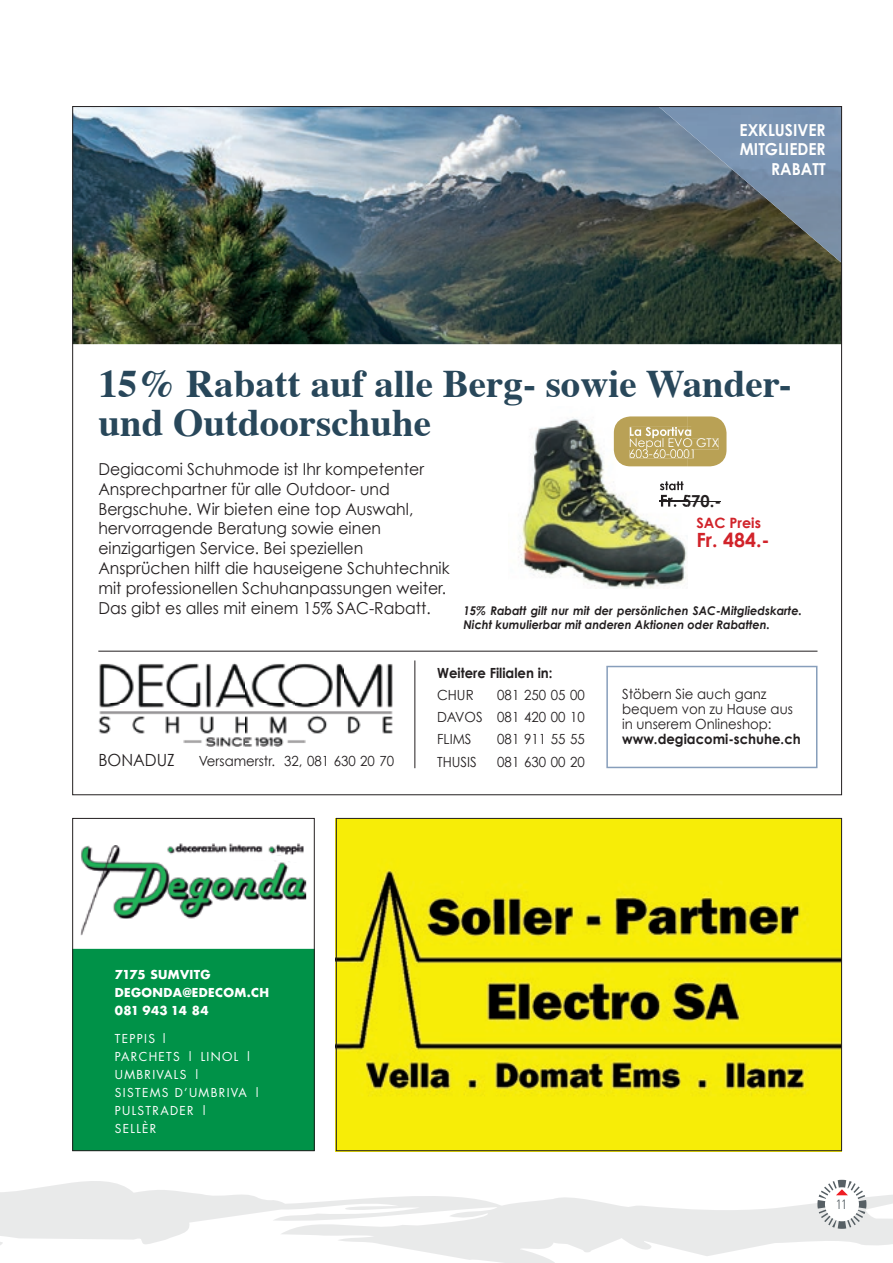
<style>
.page{position:relative;width:893px;height:1263px;background:#fff}
.page>*{position:absolute;margin:0;border:0;box-sizing:border-box;transform-origin:0 0}
.t1{font:700 39px/39px "Times";color:#28475a}
.t2{font:700 19.65px "Century Gothic";color:#d1232a}
.t3{font:16.8px "Century Gothic";color:#231f20;scale:.95 1}
.t4{font:16.5px/19.8px "Century Gothic";color:#231f20;scale:.95 1}
.t5{font:700 16.5px/19.8px "Century Gothic";color:#fff;text-align:right;scale:.95 1}
.t6{font:700 16.5px "Century Gothic";color:#231f20}
.t7{font:700 14.25px "Century Gothic";color:#d1232a}
.t8{font:13.95px/22.4px "Century Gothic";color:#231f20;scale:.95 1}
.t9{font:700 13.95px "Century Gothic";color:#231f20;scale:.95 1}
.t10{font:300 condensed 13.5px "Frutiger";color:#576065}
.t11{font:italic 700 12px/14.4px "Century Gothic";color:#231f20;scale:.95 1}
.t12{font:12px/18px "Futura";letter-spacing:.11em;color:#fff}
.t13{font:700 12px/18px "Futura";letter-spacing:.03em;color:#fff}
</style>
<div class="page">
<div style="left:74px;top:949px;width:239px;height:200px;background:#009248"></div>
<svg style="left:81px;top:845px;width:225px;height:91px"></svg>
<img style="left:163px;top:843px;width:140px;height:12px">
<div style="left:72px;top:818px;width:243px;height:333px;border:1px solid #231f20"></div>
<img style="left:338px;top:820px;width:502px;height:329px">
<img style="left:74px;top:108px;width:766px;height:236px">
<img style="left:98px;top:663px;width:295px;height:83px">
<hr style="left:415px;top:660px;width:1px;height:108px;background:#231f20">
<hr style="left:660px;top:501px;width:61px;height:1px;background:#231f20">
<svg style="left:688px;top:416px;width:38px;height:50px;background:#bda65f"></svg>
<svg style="left:606px;top:666px;width:211px;height:102px"></svg>
<hr style="left:98px;top:651px;width:719px;height:1px;background:#231f20">
<img style="left:518px;top:418px;width:170px;height:170px">
<img style="left:660px;top:481px;width:23px;height:9px">
<img style="left:661px;top:494px;width:27px;height:13px">
<svg style="left:660px;top:501px;width:28px;height:1px"></svg>
<img style="left:614px;top:416px;width:74px;height:50px">
<img style="left:629px;top:427px;width:59px;height:11px">
<img style="left:629px;top:438px;width:59px;height:20px">
<img style="left:630px;top:449px;width:58px;height:1px">
<img style="left:658px;top:108px;width:182px;height:155px">
<svg style="left:0;top:1181px;width:893px;height:82px"></svg>
<svg style="left:813px;top:1179px;width:58px;height:54px"></svg>
<p class="t5" style="left:739px;top:119px;width:92px">EXKLUSIVER<br>MITGLIEDER<br>RABATT</p>
<h1 class="t1" style="left:98px;top:360px;width:695px">15% Rabatt auf alle Berg- sowie Wander&shy;und Outdoorschuhe</h1>
<p class="t4" style="left:98px;top:459px;width:371px">Degiacomi Schuhmode ist Ihr kompetenter Ansprechpartner für alle Outdoor- und Bergschuhe. Wir bieten eine top Auswahl, hervorragende Beratung sowie einen einzigartigen Service. Bei speziellen Ansprüchen hilft die hauseigene Schuhtechnik mit professionellen Schuhanpassungen weiter.<br>Das gibt es alles mit einem 15% SAC-Rabatt.</p>
<p class="t6" style="left:659px;top:488px;width:63px">Fr. 570.-</p>
<p class="t7" style="left:696px;top:511px;width:66px">SAC Preis</p>
<p class="t2" style="left:696px;top:525px;width:75px">Fr. 484.-</p>
<p class="t11" style="left:463px;top:602px;width:358px">15% Rabatt gilt nur mit der persönlichen SAC-Mitgliedskarte.<br>Nicht kumulierbar mit anderen Aktionen oder Rabatten.</p>
<p class="t3" style="left:98px;top:748px;width:82px">BONADUZ</p>
<p class="t8" style="left:199px;top:750px;width:207px">Versamerstr. 32, 081 630 20 70</p>
<p class="t9" style="left:437px;top:662px;width:123px">Weitere Filialen in:</p>
<p class="t8" style="left:497px;top:683px;width:94px;text-align:justify">081 250 05 00<br>081 420 00 10<br>081 911 55 55<br>081 630 00 20</p>
<p class="t8" style="left:437px;top:683px;width:49px">CHUR<br>DAVOS<br>FLIMS<br>THUSIS</p>
<p class="t8" style="left:622px;top:686px;width:181px;line-height:15.3px">Stöbern Sie auch ganz bequem von zu Hause aus in unserem Onlineshop:</p>
<p class="t9" style="left:622px;top:729px;width:190px">www.degiacomi-schuhe.ch</p>
<p class="t13" style="left:115px;top:965px;width:156px">7175 SUMVITG<br>DEGONDA@EDECOM.CH<br>081 943 14 84</p>
<p class="t12" style="left:115px;top:1030px;width:147px">TEPPIS |<br>PARCHETS | LINOL |<br>UMBRIVALS |<br>SISTEMS D’UMBRIVA |<br>PULSTRADER |<br>SELLÈR</p>
<p class="t10" style="left:835px;top:1197px;width:13px">11</p>
</div>
